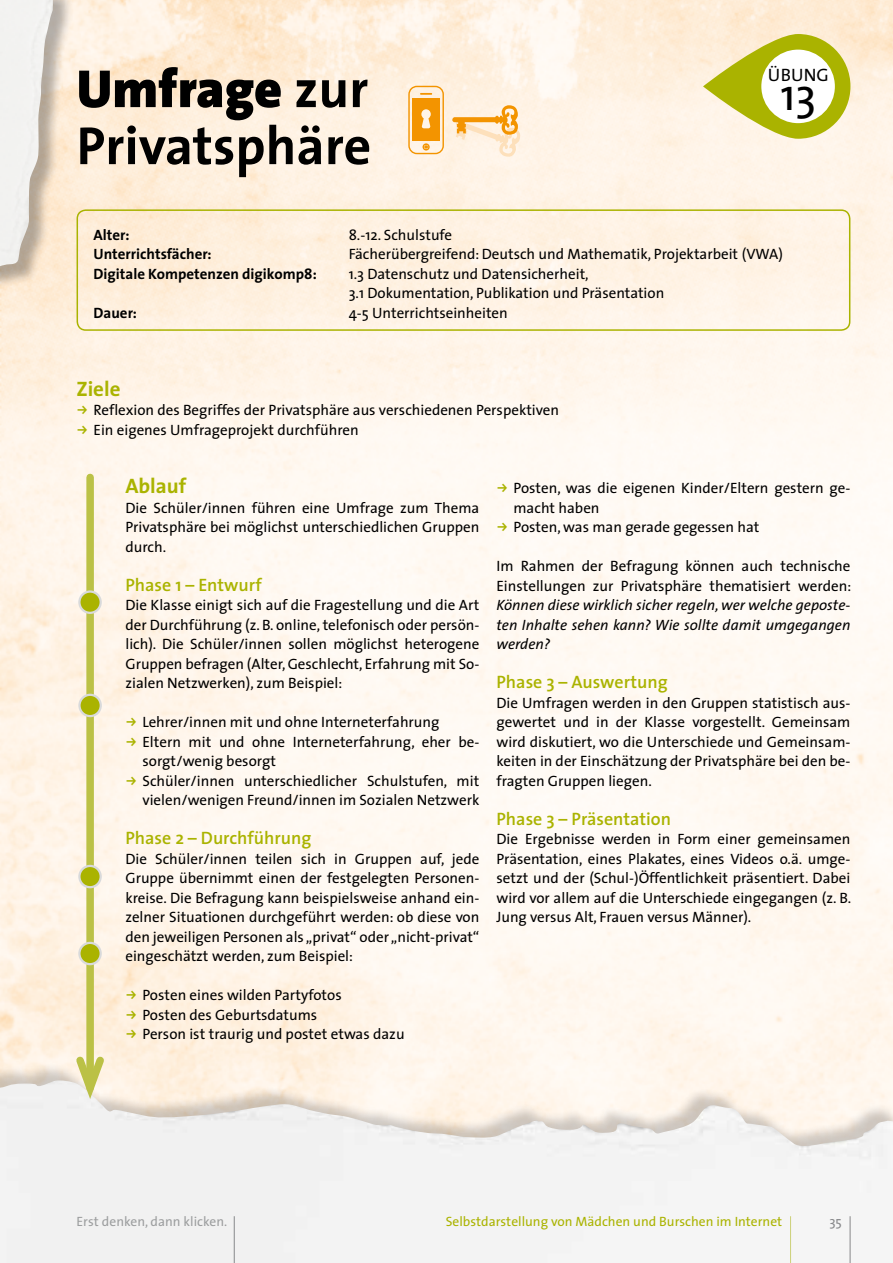
<style>
.page{position:relative;width:893px;height:1263px;background:#fff}
.page>*{position:absolute;margin:0;border:0;box-sizing:border-box;transform-origin:0 0}
.t1{font:700 54px/57px "The Sans";color:#000}
.t2{font:45px "The Sans";color:#000}
.t3{font:700 21px "The Sans";color:#aab300}
.t4{font:600 18px "The Sans";color:#aab300}
.t5{font:18px "The Sans";letter-spacing:.01em;color:#000}
.t6{font:15px/19.5px "The Sans";color:#000}
.t7{font:italic 15px/19.5px "The Sans";color:#000;text-align:justify}
.t8{font:700 15px "The Sans";color:#000}
.t9{font:13.5px "The Sans";color:#aab300}
.t10{font:13.5px "The Sans";color:#9c9e9f}
.t11{font:13.5px "The Sans";color:#87888a}
.s1{font-weight:900}
</style>
<div class="page">
<img style="left:0;top:0;width:893px;height:1061px">
<div style="left:0;top:0;width:73px;height:291px;background:#000;opacity:.3"></div>
<img style="left:0;top:0;width:53px;height:266px">
<div style="left:0;top:1061px;width:893px;height:202px;background:#000;opacity:.2"></div>
<img style="left:0;top:1080px;width:893px;height:183px">
<svg style="left:703px;top:34px;width:147px;height:105px;background:#c6c74b"></svg>
<div style="left:761px;top:50px;width:74px;height:73px;background:#fff;border-radius:50%"></div>
<div style="left:77px;top:209px;width:773px;height:122px;border:2px solid #aab300;border-radius:9px"></div>
<div style="left:86px;top:477px;width:8px;height:611px;background:#bbc146"></div>
<svg style="left:70px;top:1051px;width:40px;height:59px"></svg>
<div style="left:79px;top:943px;width:22px;height:21px;background:#aab300;border-radius:50%"></div>
<div style="left:78px;top:942px;width:24px;height:23px;border:2px solid #d9dadb;border-radius:50%"></div>
<svg style="left:79px;top:591px;width:22px;height:22px"></svg>
<div style="left:78px;top:590px;width:24px;height:24px;border:2px solid #d9dadb;border-radius:50%"></div>
<div style="left:79px;top:866px;width:22px;height:21px;background:#aab300;border-radius:50%"></div>
<div style="left:78px;top:865px;width:24px;height:23px;border:2px solid #d9dadb;border-radius:50%"></div>
<div style="left:79px;top:695px;width:22px;height:21px;background:#aab300;border-radius:50%"></div>
<div style="left:78px;top:694px;width:24px;height:23px;border:2px solid #d9dadb;border-radius:50%"></div>
<svg style="left:408px;top:86px;width:36px;height:68px;background:#f7bd63"></svg>
<svg style="left:452px;top:105px;width:69px;height:53px;background:#fcdfb7"></svg>
<hr style="left:850px;top:1216px;width:1px;height:47px;background:#87888a">
<hr style="left:790px;top:1216px;width:1px;height:47px;background:#ccd078">
<hr style="left:234px;top:1216px;width:1px;height:47px;background:#87888a">
<svg style="left:78px;top:406px;width:9px;height:8px"></svg>
<svg style="left:78px;top:425px;width:9px;height:9px"></svg>
<svg style="left:127px;top:718px;width:27px;height:10px"></svg>
<svg style="left:127px;top:737px;width:27px;height:11px"></svg>
<svg style="left:127px;top:776px;width:27px;height:11px"></svg>
<svg style="left:127px;top:991px;width:27px;height:10px"></svg>
<svg style="left:127px;top:1010px;width:27px;height:11px"></svg>
<svg style="left:127px;top:1030px;width:27px;height:10px"></svg>
<svg style="left:498px;top:484px;width:27px;height:10px"></svg>
<svg style="left:498px;top:523px;width:27px;height:10px"></svg>
<h1 class="t1" style="left:77px;top:59px;width:296px"><span class="s1">Umfrage</span> zur<br>Privatsphäre</h1>
<p class="t5" style="left:768px;top:60px;width:62px">ÜBUNG</p>
<h2 class="t2" style="left:780px;top:57px;width:37px">13</h2>
<p class="t8" style="left:94px;top:222px;width:38px">Alter:</p>
<p class="t6" style="left:349px;top:224px;width:105px">8.-12. Schulstufe</p>
<p class="t8" style="left:94px;top:242px;width:120px">Unterrichtsfächer:</p>
<p class="t6" style="left:349px;top:244px;width:436px">Fächerübergreifend: Deutsch und Mathematik, Projektarbeit (VWA)</p>
<p class="t8" style="left:94px;top:261px;width:225px">Digitale Kompetenzen digikomp8:</p>
<p class="t6" style="left:349px;top:263px;width:317px">1.3 Datenschutz und Datensicherheit,<br>3.1 Dokumentation, Publikation und Präsentation</p>
<p class="t8" style="left:94px;top:300px;width:45px">Dauer:</p>
<p class="t6" style="left:349px;top:302px;width:161px">4-5 Unterrichtseinheiten</p>
<h3 class="t3" style="left:77px;top:371px;width:45px">Ziele</h3>
<p class="t6" style="left:94px;top:400px;width:467px">Reflexion des Begriffes der Privatsphäre aus verschiedenen Perspektiven<br>Ein eigenes Umfrageprojekt durchführen</p>
<h3 class="t3" style="left:125px;top:468px;width:62px">Ablauf</h3>
<p class="t6" style="left:125px;top:497px;width:355px;text-align:justify">Die Schüler/innen führen eine Umfrage zum Thema Privatsphäre bei möglichst unterschiedlichen Gruppen durch.</p>
<p class="t4" style="left:125px;top:570px;width:138px">Phase 1 – Entwurf</p>
<p class="t6" style="left:125px;top:595px;width:355px;text-align:justify">Die Klasse einigt sich auf die Fragestellung und die Art der Durchführung (z. B. online, telefonisch oder persön&shy;lich). Die Schüler/innen sollen möglichst heterogene Gruppen befragen (Alter, Geschlecht, Erfahrung mit So&shy;zialen Netzwerken), zum Beispiel:</p>
<p class="t6" style="left:142px;top:712px;width:338px">Lehrer/innen mit und ohne Interneterfahrung Eltern mit und ohne Interneterfahrung, eher be&shy;sorgt/wenig besorgt<br>Schüler/innen unterschiedlicher Schulstufen, mit vielen/wenigen Freund/innen im Sozialen Netzwerk</p>
<p class="t4" style="left:125px;top:823px;width:188px">Phase 2 – Durchführung</p>
<p class="t6" style="left:125px;top:848px;width:355px;text-align:justify">Die Schüler/innen teilen sich in Gruppen auf, jede Gruppe übernimmt einen der festgelegten Personen&shy;kreise. Die Befragung kann beispielsweise anhand ein&shy;zelner Situationen durchgeführt werden: ob diese von den jeweiligen Personen als „privat“ oder „nicht-privat“ eingeschätzt werden, zum Beispiel:</p>
<p class="t6" style="left:142px;top:985px;width:264px">Posten eines wilden Partyfotos<br>Posten des Geburtsdatums<br>Person ist traurig und postet etwas dazu</p>
<p class="t6" style="left:513px;top:478px;width:338px">Posten, was die eigenen Kinder/Eltern gestern ge&shy;macht haben<br>Posten, was man gerade gegessen hat</p>
<p class="t6" style="left:496px;top:556px;width:356px">Im Rahmen der Befragung können auch technische<br>Einstellungen zur Privatsphäre thematisiert werden:</p>
<p class="t7" style="left:496px;top:595px;width:355px">Können diese wirklich sicher regeln, wer welche geposte&shy;ten Inhalte sehen kann? Wie sollte damit umgegangen werden?</p>
<p class="t4" style="left:496px;top:667px;width:173px">Phase 3 – Auswertung</p>
<p class="t6" style="left:496px;top:692px;width:355px;text-align:justify">Die Umfragen werden in den Gruppen statistisch aus&shy;gewertet und in der Klasse vorgestellt. Gemeinsam wird diskutiert, wo die Unterschiede und Gemeinsam&shy;keiten in der Einschätzung der Privatsphäre bei den be&shy;fragten Gruppen liegen.</p>
<p class="t4" style="left:496px;top:804px;width:176px">Phase 3 – Präsentation</p>
<p class="t6" style="left:496px;top:829px;width:356px;text-align:justify">Die Ergebnisse werden in Form einer gemeinsamen Präsentation, eines Plakates, eines Videos o.ä. umge&shy;setzt und der (Schul-)Öffentlichkeit präsentiert. Dabei wird vor allem auf die Unterschiede eingegangen (z. B.<br>Jung versus Alt, Frauen versus Männer).</p>
<p class="t10" style="left:77px;top:1210px;width:152px">Erst denken, dann klicken.</p>
<p class="t9" style="left:446px;top:1210px;width:338px">Selbstdarstellung von Mädchen und Burschen im Internet</p>
<p class="t11" style="left:829px;top:1210px;width:14px">35</p>
</div>
